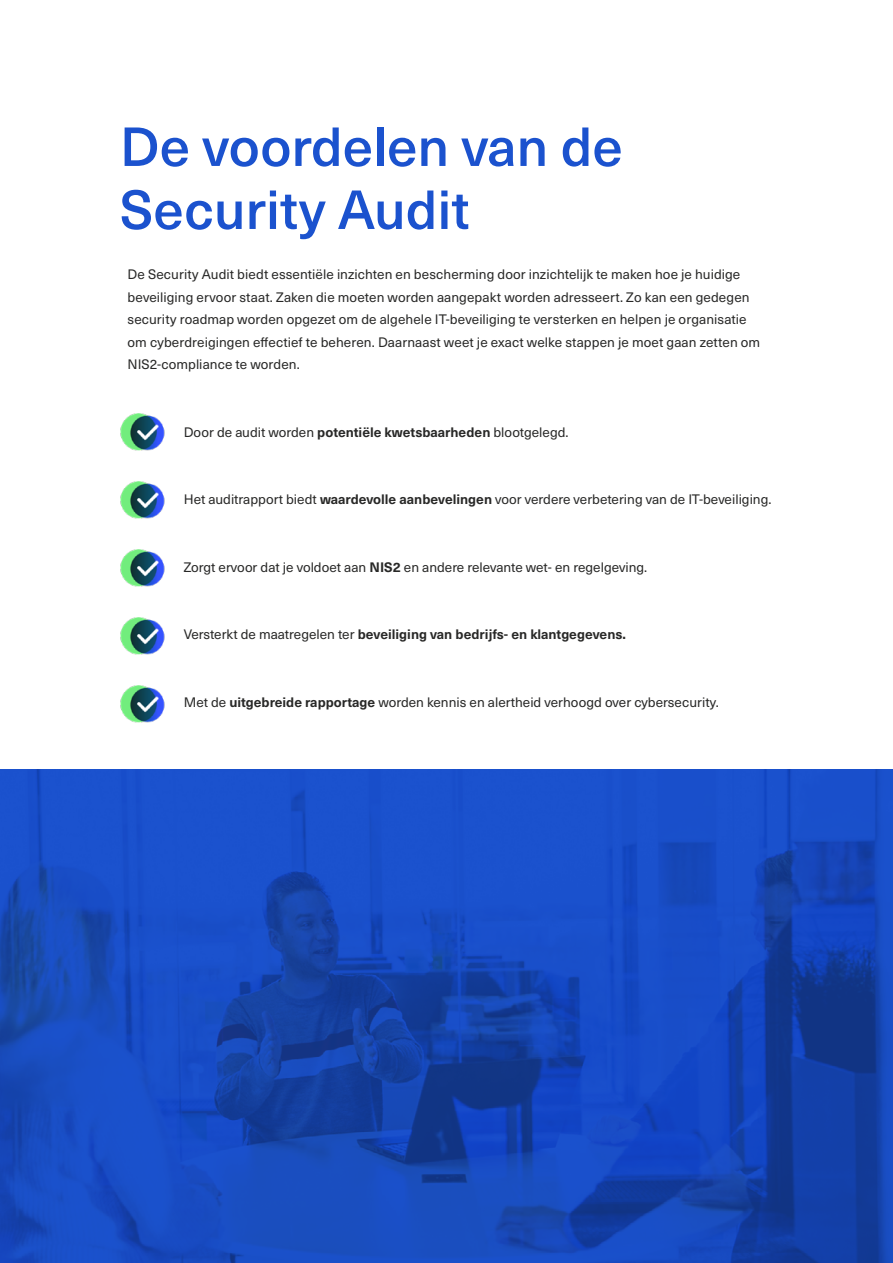
<style>
.page{position:relative;width:893px;height:1263px;background:#fff}
.page>*{position:absolute;margin:0;border:0;box-sizing:border-box;transform-origin:0 0}
.t1{font:500 54px/63px "Neue Haas Unica W1 G";color:#1b52ce}
.t2{font:13.5px/22.5px "Neue Haas Unica W1 G";letter-spacing:.005em;color:#282827}
.t3{font:700 13.5px "Neue Haas Unica W1 G";color:#282827}
.s1{font-weight:700}
.s2{font-weight:400}
</style>
<div class="page">
<img style="left:120px;top:414px;width:45px;height:36px">
<img style="left:120px;top:482px;width:45px;height:36px">
<img style="left:120px;top:550px;width:45px;height:36px">
<img style="left:120px;top:618px;width:45px;height:36px">
<img style="left:120px;top:686px;width:45px;height:36px">
<svg style="left:0;top:769px;width:893px;height:494px;background:#1749bb"></svg>
<h1 class="t1" style="left:120px;top:112px;width:504px">De voordelen van de<br>Security Audit</h1>
<p class="t2" style="left:128px;top:262px;width:634px">De Security Audit biedt essentiële inzichten en bescherming door inzichtelijk te maken hoe je huidige beveiliging ervoor staat. Zaken die moeten worden aangepakt worden adresseert. Zo kan een gedegen security roadmap worden opgezet om de algehele IT-beveiliging te versterken en helpen je organisatie om cyberdreigingen effectief te beheren. Daarnaast weet je exact welke stappen je moet gaan zetten om NIS2-compliance te worden.</p>
<p class="t2" style="left:184px;top:420px;width:386px">Door de audit worden <span class="s1">potentiële kwetsbaarheden</span> blootgelegd.</p>
<p class="t2" style="left:184px;top:487px;width:589px">Het auditrapport biedt <span class="s1">waardevolle aanbevelingen</span> voor verdere verbetering van de IT-beveiliging.</p>
<p class="t2" style="left:184px;top:555px;width:465px">Zorgt ervoor dat je voldoet aan <span class="s1">NIS2</span> en andere relevante wet- en regelgeving.</p>
<p class="t3" style="left:184px;top:624px;width:444px"><span class="s2">Versterkt de maatregelen ter</span> beveiliging van bedrijfs- en klantgegevens.</p>
<p class="t2" style="left:184px;top:690px;width:537px">Met de <span class="s1">uitgebreide rapportage</span> worden kennis en alertheid verhoogd over cybersecurity.</p>
</div>
